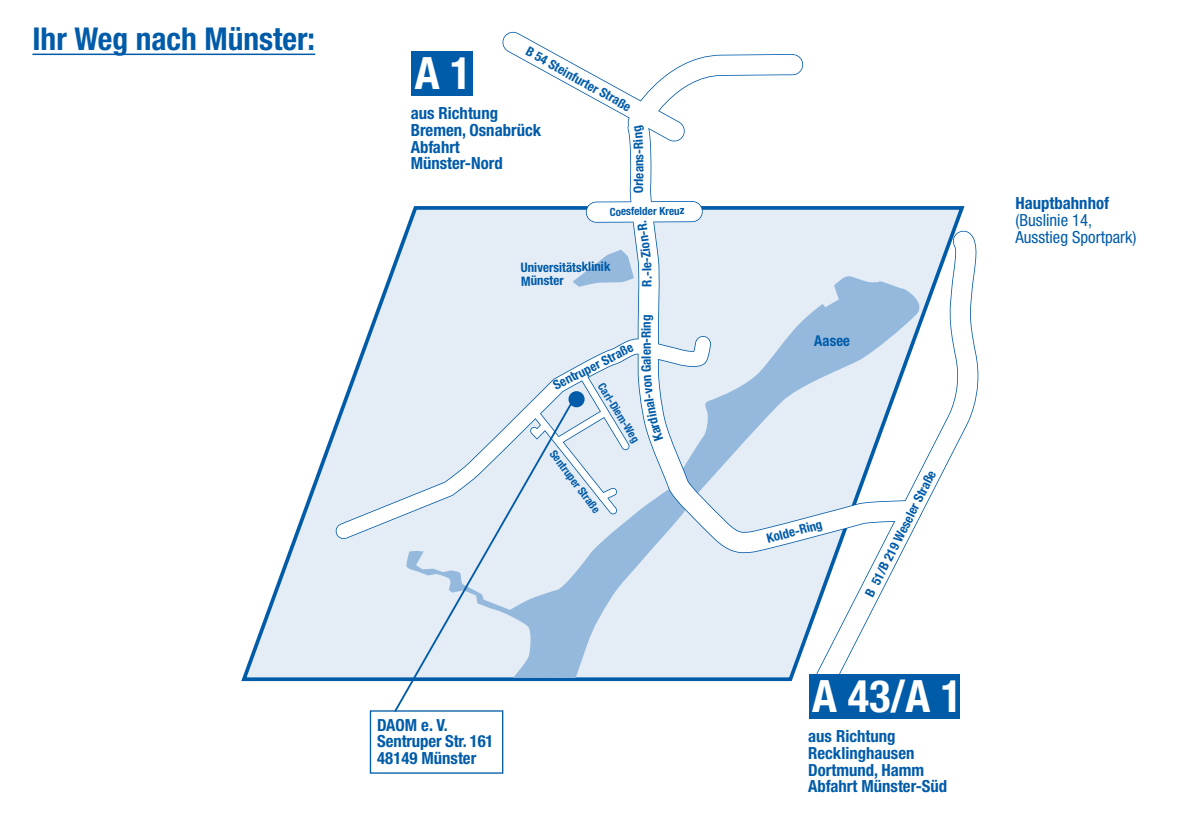
<style>
.page{position:relative;width:1201px;height:814px;background:#fff}
.page>*{position:absolute;margin:0;border:0;box-sizing:border-box;transform-origin:0 0}
.t1{font:700 condensed 44.7px "Helvetica Neue";color:#fff}
.t2{font:700 condensed 31.5px "Helvetica Neue";color:#005ba9}
.t3{font:700 condensed 16.8px/16.8px "Helvetica Neue";color:#005ba9}
.t4{font:condensed 16.8px/16.8px "Helvetica Neue";color:#005ba9}
.t5{font:700 condensed 15px "Helvetica Neue";color:#005ba9}
.t6{font:700 condensed 12.9px/12.9px "Helvetica Neue";color:#005ba9}
.t7{font:700 condensed 11.1px "Helvetica Neue";color:#005ba9}
</style>
<div class="page">
<svg style="left:241px;top:203px;width:724px;height:479px"></svg>
<svg style="left:406px;top:276px;width:392px;height:402px;background:#dbe6f2"></svg>
<svg style="left:325px;top:330px;width:287px;height:220px;background:#e2ebf4"></svg>
<svg style="left:800px;top:214px;width:179px;height:468px"></svg>
<svg style="left:612px;top:166px;width:319px;height:398px"></svg>
<svg style="left:523px;top:365px;width:113px;height:156px"></svg>
<div style="left:596px;top:202px;width:96px;height:20px;background:#fff"></div>
<div style="left:370px;top:710px;width:133px;height:64px;border:1px solid #005ba9"></div>
<div style="left:569px;top:392px;width:15px;height:14px;background:#005ba9;border-radius:50%"></div>
<div style="left:568px;top:391px;width:17px;height:16px;border:2px solid #005ba9;border-radius:50%"></div>
<svg style="left:392px;top:401px;width:182px;height:313px;background:#dae6f2"></svg>
<div style="left:412px;top:51px;width:61px;height:44px;background:#005ba9"></div>
<div style="left:809px;top:674px;width:151px;height:45px;background:#005ba9"></div>
<hr style="left:32px;top:54px;width:283px;height:1px;background:#005ba9">
<svg style="left:644px;top:375px;width:19px;height:66px"></svg>
<svg style="left:644px;top:315px;width:9px;height:6px"></svg>
<svg style="left:573px;top:221px;width:79px;height:66px"></svg>
<svg style="left:633px;top:173px;width:11px;height:20px"></svg>
<svg style="left:502px;top:31px;width:302px;height:135px"></svg>
<h2 class="t2" style="left:32px;top:20px;width:284px">Ihr Weg nach Münster:</h2>
<p class="t6" style="left:530px;top:45px;width:120px;rotate:29deg">B 54 Steinfurter Straße</p>
<h1 class="t1" style="left:415px;top:46px;width:58px">A 1</h1>
<p class="t3" style="left:411px;top:105px;width:132px">aus Richtung<br>Bremen, Osnabrück<br>Abfahrt<br>Münster-Nord</p>
<p class="t6" style="left:632px;top:172px;width:8px;rotate:-90deg">a</p>
<p class="t7" style="left:609px;top:205px;width:76px;rotate:-1deg">Coesfelder Kreuz</p>
<p class="t3" style="left:1015px;top:195px;width:95px">Hauptbahnhof</p>
<p class="t4" style="left:1015px;top:211px;width:123px">(Buslinie 14,<br>Ausstieg Sportpark)</p>
<p class="t6" style="left:521px;top:261px;width:91px;rotate:-1deg">Universitätsklinik<br>Münster</p>
<p class="t6" style="left:640px;top:287px;width:12px;rotate:-90deg">R.</p>
<p class="t6" style="left:640px;top:372px;width:52px;rotate:-90deg">Galen-Rin</p>
<p class="t6" style="left:551px;top:380px;width:89px;rotate:-27deg">Sentruper Straße</p>
<p class="t7" style="left:606px;top:380px;width:69px;rotate:58deg">Carl-Diem-Weg</p>
<p class="t7" style="left:558px;top:447px;width:77px;rotate:53deg">Sentruper Straße</p>
<p class="t3" style="left:377px;top:716px;width:118px">DAOM e. V.<br>Sentruper Str. 161<br>48149 Münster</p>
<p class="t5" style="left:814px;top:332px;width:37px;rotate:-1deg">Aasee</p>
<p class="t6" style="left:765px;top:532px;width:59px;rotate:-15deg">Kolde-Ring</p>
<p class="t6" style="left:863px;top:593px;width:142px;rotate:-63deg">B 51/B 219 Weseler Straße</p>
<h1 class="t1" style="left:812px;top:669px;width:152px">A 43/A 1</h1>
<p class="t3" style="left:808px;top:727px;width:141px">aus Richtung<br>Recklinghausen<br>Dortmund, Hamm<br>Abfahrt Münster-Süd</p>
</div>
